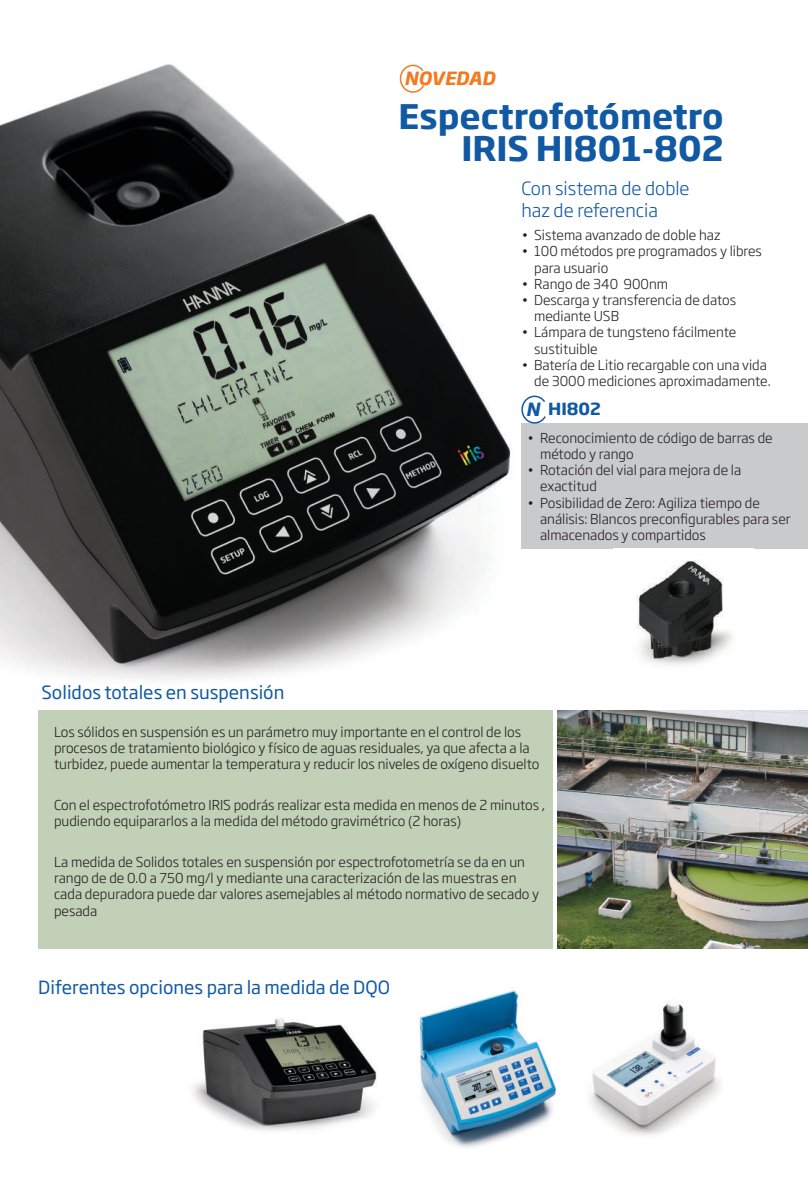
<style>
.page{position:relative;width:808px;height:1191px;background:#fff}
.page>*{position:absolute;margin:0;border:0;box-sizing:border-box;transform-origin:0 0}
.t1{font:700 33.45px/32.8px "Soho Gothic Pro";color:#115aa3;text-align:right}
.t2{font:18px "Soho Gothic Pro";color:#115aa3}
.t3{font:300 18px/21.6px "Soho Gothic Pro";color:#115aa3}
.t4{font:italic 700 18px "Soho Gothic Pro";color:#f47921}
.t5{font:700 16.5px "Soho Gothic Pro";color:#115aa3}
.t6{font:300 13.5px/16.2px "Soho Gothic Pro";color:#231f20}
.s1{font-style:italic;font-size:18px}
</style>
<div class="page">
<div style="left:521px;top:423px;width:287px;height:125px;background:#c9cacc"></div>
<img style="left:636px;top:560px;width:96px;height:105px">
<img style="left:0;top:64px;width:512px;height:616px">
<div style="left:38px;top:710px;width:515px;height:238px;background:#c1d0b7"></div>
<img style="left:192px;top:1018px;width:185px;height:113px">
<img style="left:419px;top:990px;width:137px;height:158px">
<img style="left:589px;top:1001px;width:131px;height:135px">
<img style="left:557px;top:710px;width:251px;height:238px">
<div style="left:521px;top:395px;width:27px;height:28px;border:2px solid #115aa3;border-radius:50%"></div>
<div style="left:541px;top:398px;width:39px;height:22px;background:#fff;border-radius:50%"></div>
<div style="left:540px;top:397px;width:41px;height:24px;border:2px solid #fff;border-radius:50%"></div>
<div style="left:400px;top:65px;width:26px;height:28px;border:2px solid #f47921;border-radius:50%"></div>
<div style="left:419px;top:67px;width:40px;height:22px;background:#fff;border-radius:50%"></div>
<div style="left:419px;top:66px;width:40px;height:24px;border:2px solid #fff;border-radius:50%"></div>
<h2 class="t4" style="left:404px;top:64px;width:93px">NOVEDAD</h2>
<h1 class="t1" style="left:398px;top:97px;width:326px">Espectrofotómetro<br>IRIS HI801-802</h1>
<h2 class="t3" style="left:521px;top:177px;width:170px">Con sistema de doble haz de referencia</h2>
<p class="t6" style="left:521px;top:226px;width:201px">• Sistema avanzado de doble haz</p>
<p class="t6" style="left:534px;top:242px;width:229px;text-indent:-13px">• 100 métodos pre programados y libres para usuario</p>
<p class="t6" style="left:521px;top:275px;width:148px">• Rango de 340 900nm</p>
<p class="t6" style="left:534px;top:291px;width:203px;text-indent:-13px">• Descarga y transferencia de datos mediante USB</p>
<p class="t6" style="left:534px;top:323px;width:204px;text-indent:-13px">• Lámpara de tungsteno fácilmente sustituible</p>
<p class="t6" style="left:521px;top:356px;width:251px;text-align:right">• Batería de Litio recargable con una vida de 3000 mediciones aproximadamente.</p>
<p class="t5" style="left:526px;top:396px;width:77px"><span class="s1">N</span> HI802</p>
<h2 class="t2" style="left:41px;top:678px;width:244px">Solidos totales en suspensión</h2>
<p class="t6" style="left:540px;top:429px;width:234px;text-indent:-13px">• Reconocimiento de código de barras de método y rango</p>
<p class="t6" style="left:540px;top:461px;width:203px;text-indent:-13px">• Rotación del vial para mejora de la exactitud</p>
<p class="t6" style="left:540px;top:493px;width:252px;text-indent:-13px">• Posibilidad de Zero: Agiliza tiempo de análisis: Blancos preconfigurables para ser almacenados y compartidos</p>
<p class="t6" style="left:54px;top:722px;width:487px">Los sólidos en suspensión es un parámetro muy importante en el control de los procesos de tratamiento biológico y físico de aguas residuales, ya que afecta a la turbidez, puede aumentar la temperatura y reducir los niveles de oxígeno disuelto</p>
<p class="t6" style="left:54px;top:796px;width:493px">Con el espectrofotómetro IRIS podrás realizar esta medida en menos de 2 minutos , pudiendo equipararlos a la medida del método gravimétrico (2 horas)</p>
<p class="t6" style="left:54px;top:853px;width:487px">La medida de Solidos totales en suspensión por espectrofotometría se da en un rango de de 0.0 a 750 mg/l y mediante una caracterización de las muestras en cada depuradora puede dar valores asemejables al método normativo de secado y pesada</p>
<h2 class="t2" style="left:38px;top:973px;width:353px">Diferentes opciones para la medida de DQO</h2>
</div>
